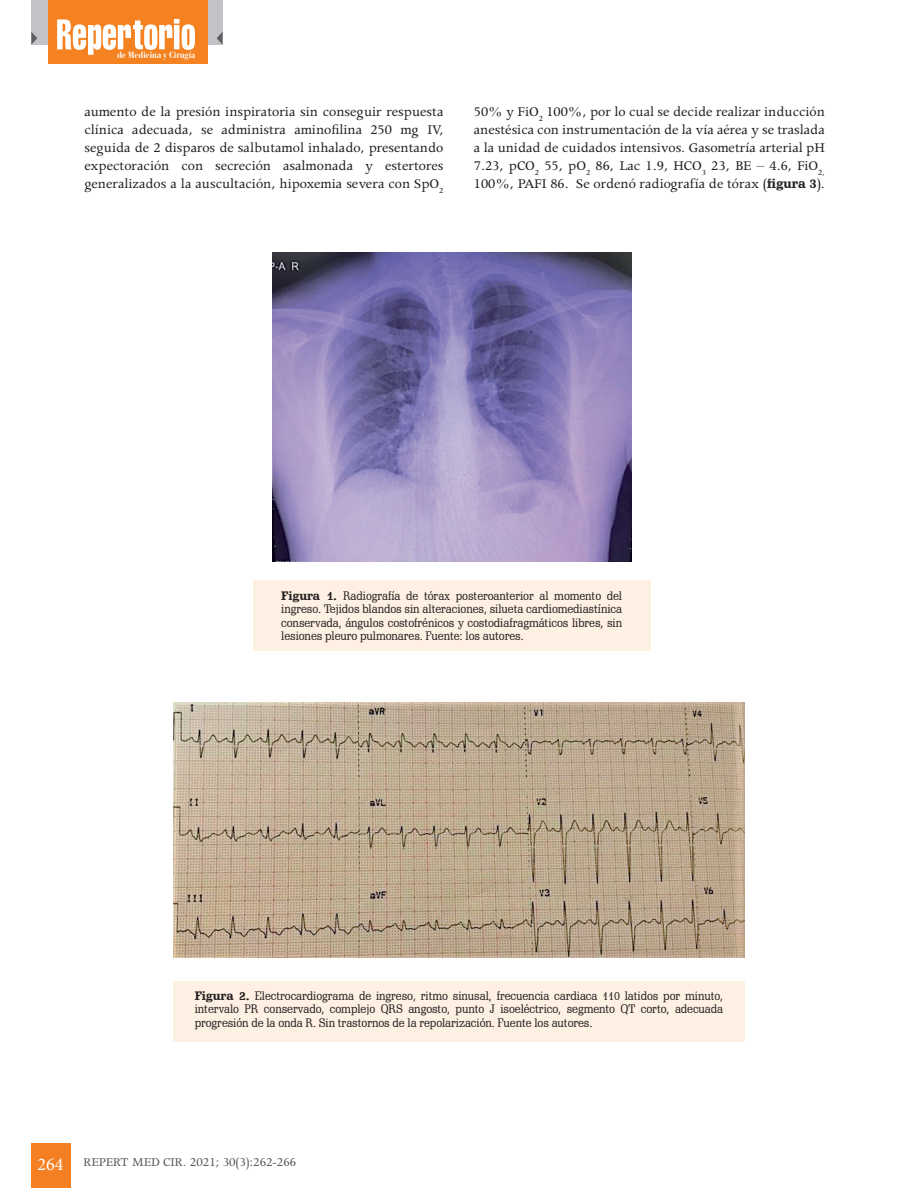
<style>
.page{position:relative;width:918px;height:1188px;background:#fff}
.page>*{position:absolute;margin:0;border:0;box-sizing:border-box;transform-origin:0 0}
.Estilo_de_párrafo_1{font:15px/18px "Apollo MT Std";color:#231f20;text-align:justify}
.t1{font:13.5px "Apollo MT Std";color:#57585a}
.t2{font:12px/13.5px "Schadow BT";letter-spacing:-.01em;color:#231f20;text-align:justify}
.t3{font:700 condensed 9px "Bauer Bodoni Std";color:#fff}
.s1{font-family:"Schadow BT";font-weight:700;font-size:12.75px}
.s2{font-weight:700}
.s3{font-family:"Minion Pro";font-size:18px;color:#fff}
</style>
<div class="page">
<div style="left:31px;top:0;width:192px;height:45px;background:#c2c3c6"></div>
<div style="left:48px;top:0;width:159px;height:64px;background:#f58220"></div>
<svg style="left:57px;top:19px;width:138px;height:36px"></svg>
<svg style="left:31px;top:32px;width:6px;height:13px"></svg>
<svg style="left:217px;top:32px;width:6px;height:13px"></svg>
<div style="left:31px;top:1143px;width:39px;height:45px;background:#f58023"></div>
<img style="left:272px;top:253px;width:359px;height:308px">
<div style="left:254px;top:581px;width:397px;height:70px;background:#fef0e2"></div>
<div style="left:173px;top:981px;width:572px;height:61px;background:#fef0e2"></div>
<img style="left:173px;top:703px;width:572px;height:254px">
<p class="t3" style="left:117px;top:50px;width:80px">de Medicina y Cirugía</p>
<p class="Estilo_de_párrafo_1" style="left:84px;top:104px;width:361px">aumento de la presión inspiratoria sin conseguir respuesta clínica adecuada, se administra aminofilina 250 mg IV, seguida de 2 disparos de salbutamol inhalado, presentando expectoración con secreción asalmonada y estertores generalizados a la auscultación, hipoxemia severa con SpO<sub>2</sub></p>
<p class="Estilo_de_párrafo_1" style="left:474px;top:104px;width:353px">50% y FiO<sub>2</sub> 100%, por lo cual se decide realizar inducción anestésica con instrumentación de la vía aérea y se traslada a la unidad de cuidados intensivos. Gasometría arterial pH 7.23, pCO<sub>2</sub> 55, pO<sub>2</sub> 86, Lac 1.9, HCO<sub>3</sub> 23, BE – 4.6, FiO<sub>2, </sub>100%, PAFI 86. Se ordenó radiografía de tórax (<span class="s1">figura 3</span>).</p>
<p class="t2" style="left:281px;top:588px;width:343px"><span class="s2">Figura 1.</span> Radiografía de tórax posteroanterior al momento del ingreso. Tejidos blandos sin alteraciones, silueta cardiomediastínica conservada, ángulos costofrénicos y costodiafragmáticos libres, sin lesiones pleuro pulmonares. Fuente: los autores.</p>
<p class="t2" style="left:195px;top:989px;width:530px"><span class="s2">Figura 2.</span> Electrocardiograma de ingreso, ritmo sinusal, frecuencia cardiaca 110 latidos por minuto, intervalo PR conservado, complejo QRS angosto, punto J isoeléctrico, segmento QT corto, adecuada progresión de la onda R. Sin trastornos de la repolarización. Fuente los autores.</p>
<p class="t1" style="left:38px;top:1155px;width:260px"><span class="s3">264</span> REPERT MED CIR. 2021; 30(3):262-266</p>
</div>
